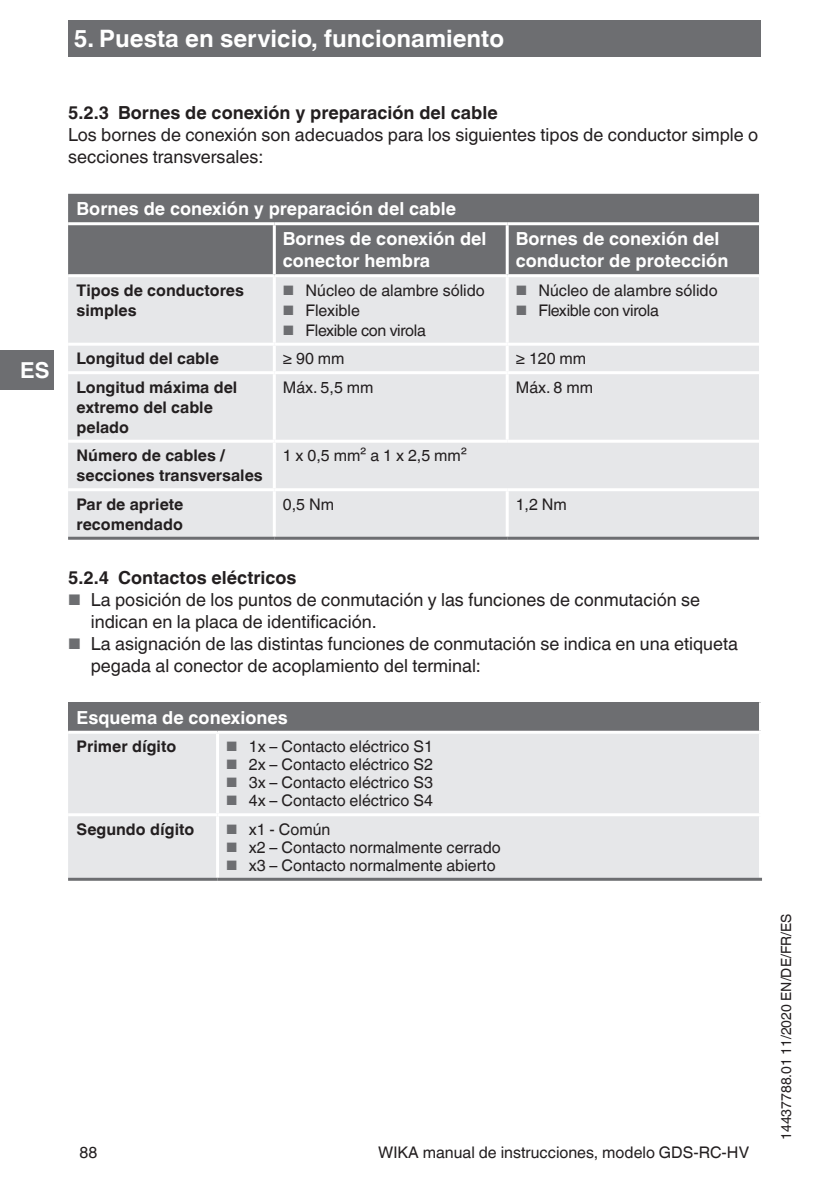
<style>
.page{position:relative;width:840px;height:1191px;background:#fff}
.page>*{position:absolute;margin:0;border:0;box-sizing:border-box;transform-origin:0 0}
.t1{font:700 24px "Helvetica World";color:#fff}
.t2{font:700 22px "Helvetica World";color:#fff}
.t3{font:18px/22px "Helvetica World";color:#231f20}
.t4{font:700 18px/30px "Helvetica World";color:#fff}
.t5{font:700 18px "Helvetica World";color:#231f20}
.t6{font:16px "Helvetica World";color:#231f20}
.t7{font:700 16px/20px "Helvetica World";color:#231f20}
.t8{font:16px "Helvetica World";letter-spacing:-.02em;color:#231f20}
.t9{font:14px "Helvetica World";color:#231f20}
.s1{font-size:13.6px;color:#6d6e71}
.s2{font-size:15.4px;color:#6d6e71}
</style>
<div class="page">
<div style="left:0;top:350px;width:54px;height:40px;background:#6d6e71"></div>
<div style="left:68px;top:20px;width:692px;height:37px;background:#6d6e71"></div>
<div style="left:68px;top:194px;width:690px;height:80px;background:#6d6e71"></div>
<div style="left:68px;top:277px;width:690px;height:260px;background:#e6e7e9"></div>
<hr style="left:68px;top:222px;width:206px;height:3px;background:#fff">
<hr style="left:274px;top:222px;width:233px;height:3px;background:#fff">
<hr style="left:273px;top:225px;width:3px;height:49px;background:#fff">
<hr style="left:507px;top:222px;width:251px;height:3px;background:#fff">
<hr style="left:505px;top:225px;width:3px;height:49px;background:#fff">
<hr style="left:273px;top:277px;width:3px;height:66px;background:#fff">
<hr style="left:505px;top:277px;width:3px;height:66px;background:#fff">
<hr style="left:68px;top:343px;width:206px;height:3px;background:#fff">
<hr style="left:505px;top:346px;width:3px;height:25px;background:#fff">
<hr style="left:68px;top:371px;width:206px;height:3px;background:#fff">
<hr style="left:505px;top:374px;width:3px;height:66px;background:#fff">
<hr style="left:68px;top:440px;width:206px;height:3px;background:#fff">
<hr style="left:68px;top:488px;width:206px;height:3px;background:#fff">
<hr style="left:273px;top:491px;width:3px;height:46px;background:#fff">
<hr style="left:505px;top:491px;width:3px;height:46px;background:#fff">
<hr style="left:274px;top:343px;width:233px;height:3px;background:#fff">
<hr style="left:273px;top:346px;width:3px;height:25px;background:#fff">
<hr style="left:507px;top:343px;width:251px;height:3px;background:#fff">
<hr style="left:274px;top:371px;width:233px;height:3px;background:#fff">
<hr style="left:273px;top:374px;width:3px;height:66px;background:#fff">
<hr style="left:507px;top:371px;width:251px;height:3px;background:#fff">
<hr style="left:274px;top:440px;width:233px;height:3px;background:#fff">
<hr style="left:273px;top:443px;width:3px;height:45px;background:#fff">
<hr style="left:507px;top:440px;width:251px;height:3px;background:#fff">
<hr style="left:274px;top:488px;width:233px;height:3px;background:#fff">
<hr style="left:507px;top:488px;width:251px;height:3px;background:#fff">
<hr style="left:68px;top:537px;width:206px;height:3px;background:#6d6e71">
<hr style="left:274px;top:537px;width:233px;height:3px;background:#6d6e71">
<hr style="left:507px;top:537px;width:251px;height:3px;background:#6d6e71">
<div style="left:68px;top:702px;width:692px;height:30px;background:#6d6e71"></div>
<div style="left:68px;top:734px;width:690px;height:143px;background:#e6e7e9"></div>
<hr style="left:758px;top:702px;width:3px;height:28px;background:#fff">
<hr style="left:68px;top:730px;width:149px;height:3px;background:#fff">
<hr style="left:217px;top:730px;width:544px;height:3px;background:#fff">
<hr style="left:216px;top:733px;width:3px;height:80px;background:#fff">
<hr style="left:68px;top:813px;width:149px;height:3px;background:#fff">
<hr style="left:217px;top:813px;width:544px;height:3px;background:#fff">
<hr style="left:216px;top:816px;width:3px;height:61px;background:#fff">
<hr style="left:68px;top:877px;width:149px;height:3px;background:#6d6e71">
<hr style="left:217px;top:877px;width:544px;height:3px;background:#6d6e71">
<h1 class="t1" style="left:74px;top:29px;width:431px">5. Puesta en servicio, funcionamiento</h1>
<h2 class="t2" style="left:20px;top:357px;width:31px">ES</h2>
<p class="t5" style="left:68px;top:106px;width:431px">5.2.3 Bornes de conexión y preparación del cable</p>
<p class="t3" style="left:68px;top:126px;width:691px">Los bornes de conexión son adecuados para los siguientes tipos de conductor simple o secciones transversales:</p>
<p class="t4" style="left:283px;top:195px;width:205px;text-indent:-206px">Bornes de conexión y preparación del cable<br>Bornes de conexión del</p>
<p class="t4" style="left:283px;top:247px;width:149px">conector hembra</p>
<p class="t4" style="left:515px;top:229px;width:214px;line-height:22px">Bornes de conexión del conductor de protección</p>
<p class="t7" style="left:77px;top:281px;width:169px">Tipos de conductores simples</p>
<p class="t6" style="left:283px;top:284px;width:203px"><span class="s1">■</span> Núcleo de alambre sólido</p>
<p class="t6" style="left:283px;top:304px;width:79px"><span class="s1">■</span> Flexible</p>
<p class="t8" style="left:283px;top:324px;width:144px"><span class="s1">■</span> Flexible con virola</p>
<p class="t6" style="left:515px;top:284px;width:203px"><span class="s1">■</span> Núcleo de alambre sólido</p>
<p class="t8" style="left:515px;top:304px;width:144px"><span class="s1">■</span> Flexible con virola</p>
<p class="t7" style="left:77px;top:350px;width:144px">Longitud del cable</p>
<p class="t6" style="left:283px;top:349px;width:63px">≥ 90 mm</p>
<p class="t6" style="left:515px;top:349px;width:72px">≥ 120 mm</p>
<p class="t7" style="left:77px;top:378px;width:162px">Longitud máxima del extremo del cable pelado</p>
<p class="t6" style="left:283px;top:381px;width:92px">Máx. 5,5 mm</p>
<p class="t6" style="left:515px;top:381px;width:79px">Máx. 8 mm</p>
<p class="t7" style="left:77px;top:447px;width:187px">Número de cables / secciones transversales</p>
<p class="t6" style="left:283px;top:449px;width:186px">1 x 0,5 mm² a 1 x 2,5 mm²</p>
<p class="t7" style="left:77px;top:495px;width:108px">Par de apriete recomendado</p>
<p class="t6" style="left:283px;top:498px;width:53px">0,5 Nm</p>
<p class="t6" style="left:515px;top:498px;width:53px">1,2 Nm</p>
<p class="t5" style="left:68px;top:570px;width:230px">5.2.4 Contactos eléctricos</p>
<p class="t3" style="left:91px;top:590px;width:610px;text-indent:-23px"><span class="s2">■</span> La posición de los puntos de conmutación y las funciones de conmutación se indican en la placa de identificación.</p>
<p class="t3" style="left:91px;top:634px;width:648px;text-indent:-23px"><span class="s2">■</span> La asignación de las distintas funciones de conmutación se indica en una etiqueta pegada al conector de acoplamiento del terminal:</p>
<p class="t4" style="left:77px;top:704px;width:213px">Esquema de conexiones</p>
<p class="t7" style="left:77px;top:738px;width:101px">Primer dígito</p>
<p class="t6" style="left:226px;top:740px;width:208px"><span class="s1">■</span> 1x – Contacto eléctrico S1</p>
<p class="t6" style="left:226px;top:758px;width:208px"><span class="s1">■</span> 2x – Contacto eléctrico S2</p>
<p class="t6" style="left:226px;top:776px;width:208px"><span class="s1">■</span> 3x – Contacto eléctrico S3</p>
<p class="t6" style="left:226px;top:794px;width:208px"><span class="s1">■</span> 4x – Contacto eléctrico S4</p>
<p class="t7" style="left:77px;top:820px;width:119px">Segundo dígito</p>
<p class="t6" style="left:226px;top:823px;width:106px"><span class="s1">■</span> x1 - Común</p>
<p class="t6" style="left:226px;top:841px;width:276px"><span class="s1">■</span> x2 – Contacto normalmente cerrado</p>
<p class="t6" style="left:226px;top:859px;width:271px"><span class="s1">■</span> x3 – Contacto normalmente abierto</p>
<p class="t6" style="left:79px;top:1146px;width:19px">88</p>
<p class="t6" style="left:378px;top:1146px;width:372px">WIKA manual de instrucciones, modelo GDS-RC-HV</p>
<p class="t9" style="left:780px;top:1140px;width:228px;rotate:-90deg">14437788.01 11/2020 EN/DE/FR/ES</p>
</div>
